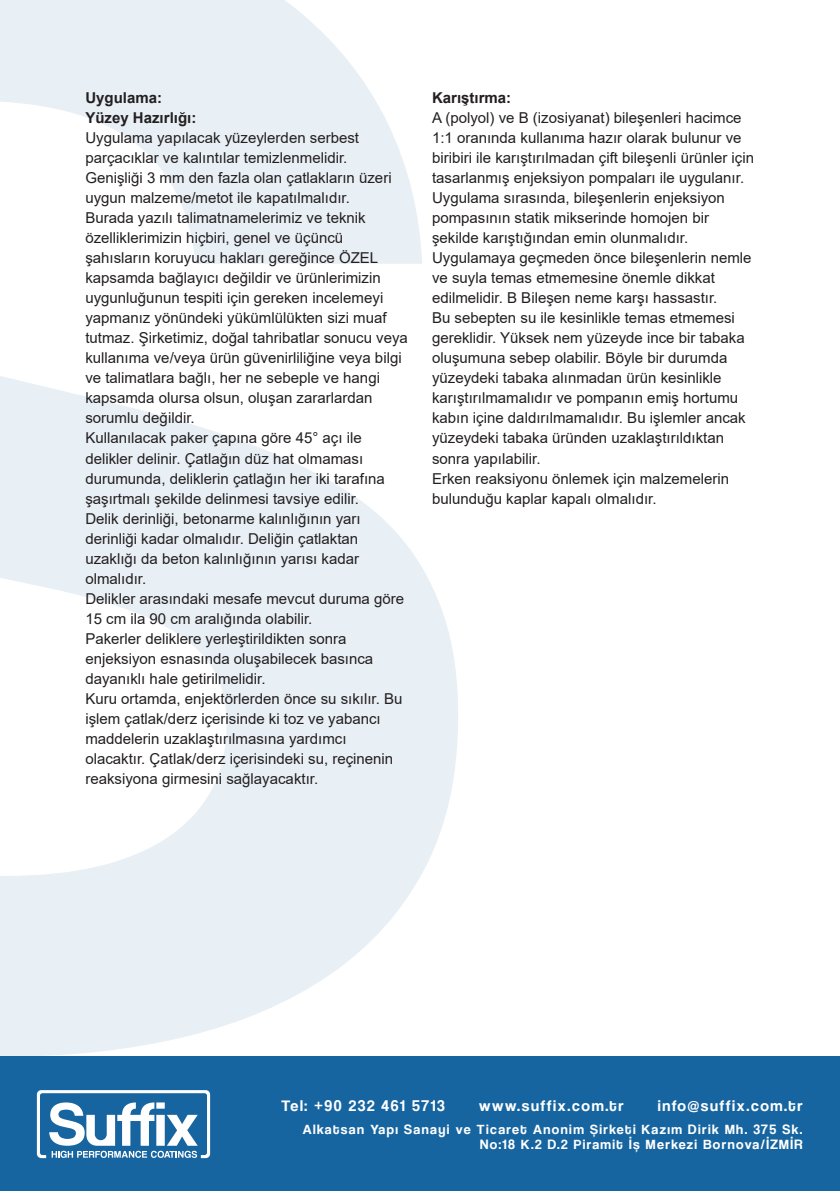
<style>
.page{position:relative;width:840px;height:1191px;background:#fff}
.page>*{position:absolute;margin:0;border:0;box-sizing:border-box;transform-origin:0 0}
.t1{font:16px "Coolvetica Rg";letter-spacing:.1em;color:#fff}
.t2{font:15px/20px "Arial";color:#231f20}
.t3{font:700 15px "Arial";color:#231f20}
.t4{font:14px/15px "Coolvetica Rg";letter-spacing:.1em;color:#fff;text-align:right}
</style>
<div class="page">
<svg style="left:0;top:0;width:458px;height:1056px;fill:#e8eff5"></svg>
<div style="left:0;top:1056px;width:839px;height:135px;background:#1765a0"></div>
<svg style="left:37px;top:1090px;width:173px;height:68px"></svg>
<p class="t3" style="left:85px;top:87px;width:78px">Uygulama:</p>
<p class="t3" style="left:85px;top:107px;width:112px">Yüzey Hazırlığı:</p>
<p class="t2" style="left:85px;top:128px;width:307px">Uygulama yapılacak yüzeylerden serbest parçacıklar ve kalıntılar temizlenmelidir.<br>Genişliği 3 mm den fazla olan çatlakların üzeri uygun malzeme/metot ile kapatılmalıdır.</p>
<p class="t2" style="left:85px;top:208px;width:324px">Burada yazılı talimatnamelerimiz ve teknik özelliklerimizin hiçbiri, genel ve üçüncü şahısların koruyucu hakları gereğince ÖZEL kapsamda bağlayıcı değildir ve ürünlerimizin uygunluğunun tespiti için gereken incelemeyi yapmanız yönündeki yükümlülükten sizi muaf tutmaz. Şirketimiz, doğal tahribatlar sonucu veya kullanıma ve/veya ürün güvenirliliğine veya bilgi ve talimatlara bağlı, her ne sebeple ve hangi kapsamda olursa olsun, oluşan zararlardan sorumlu değildir.</p>
<p class="t2" style="left:85px;top:428px;width:301px">Kullanılacak paker çapına göre 45° açı ile delikler delinir. Çatlağın düz hat olmaması durumunda, deliklerin çatlağın her iki tarafına şaşırtmalı şekilde delinmesi tavsiye edilir.</p>
<p class="t2" style="left:85px;top:508px;width:277px">Delik derinliği, betonarme kalınlığının yarı derinliği kadar olmalıdır. Deliğin çatlaktan uzaklığı da beton kalınlığının yarısı kadar olmalıdır.</p>
<p class="t2" style="left:85px;top:588px;width:320px">Delikler arasındaki mesafe mevcut duruma göre<br>15 cm ila 90 cm aralığında olabilir.</p>
<p class="t2" style="left:85px;top:628px;width:289px">Pakerler deliklere yerleştirildikten sonra enjeksiyon esnasında oluşabilecek basınca dayanıklı hale getirilmelidir.</p>
<p class="t2" style="left:85px;top:688px;width:318px">Kuru ortamda, enjektörlerden önce su sıkılır. Bu işlem çatlak/derz içerisinde ki toz ve yabancı maddelerin uzaklaştırılmasına yardımcı olacaktır. Çatlak/derz içerisindeki su, reçinenin reaksiyona girmesini sağlayacaktır.</p>
<p class="t3" style="left:432px;top:87px;width:81px">Karıştırma:</p>
<p class="t2" style="left:432px;top:108px;width:323px">A (polyol) ve B (izosiyanat) bileşenleri hacimce 1:1 oranında kullanıma hazır olarak bulunur ve biribiri ile karıştırılmadan çift bileşenli ürünler için tasarlanmış enjeksiyon pompaları ile uygulanır.</p>
<p class="t2" style="left:432px;top:188px;width:294px">Uygulama sırasında, bileşenlerin enjeksiyon pompasının statik mikserinde homojen bir şekilde karıştığından emin olunmalıdır.</p>
<p class="t2" style="left:432px;top:248px;width:321px">Uygulamaya geçmeden önce bileşenlerin nemle ve suyla temas etmemesine önemle dikkat edilmelidir. B Bileşen neme karşı hassastır.<br>Bu sebepten su ile kesinlikle temas etmemesi gereklidir. Yüksek nem yüzeyde ince bir tabaka oluşumuna sebep olabilir. Böyle bir durumda yüzeydeki tabaka alınmadan ürün kesinlikle karıştırılmamalıdır ve pompanın emiş hortumu kabın içine daldırılmamalıdır. Bu işlemler ancak yüzeydeki tabaka üründen uzaklaştırıldıktan sonra yapılabilir.</p>
<p class="t2" style="left:432px;top:468px;width:298px">Erken reaksiyonu önlemek için malzemelerin bulunduğu kaplar kapalı olmalıdır.</p>
<p class="t1" style="left:281px;top:1096px;width:164px">Tel: +90 232 461 5713</p>
<p class="t1" style="left:479px;top:1096px;width:146px">www.suffix.com.tr</p>
<p class="t1" style="left:657px;top:1096px;width:146px">info@suffix.com.tr</p>
<p class="t4" style="left:303px;top:1122px;width:501px">Alkatsan Yapı Sanayi ve Ticaret Anonim Şirketi Kazım Dirik Mh. 375 Sk.<br>No:18 K.2 D.2 Piramit İş Merkezi Bornova/İZMİR</p>
</div>
